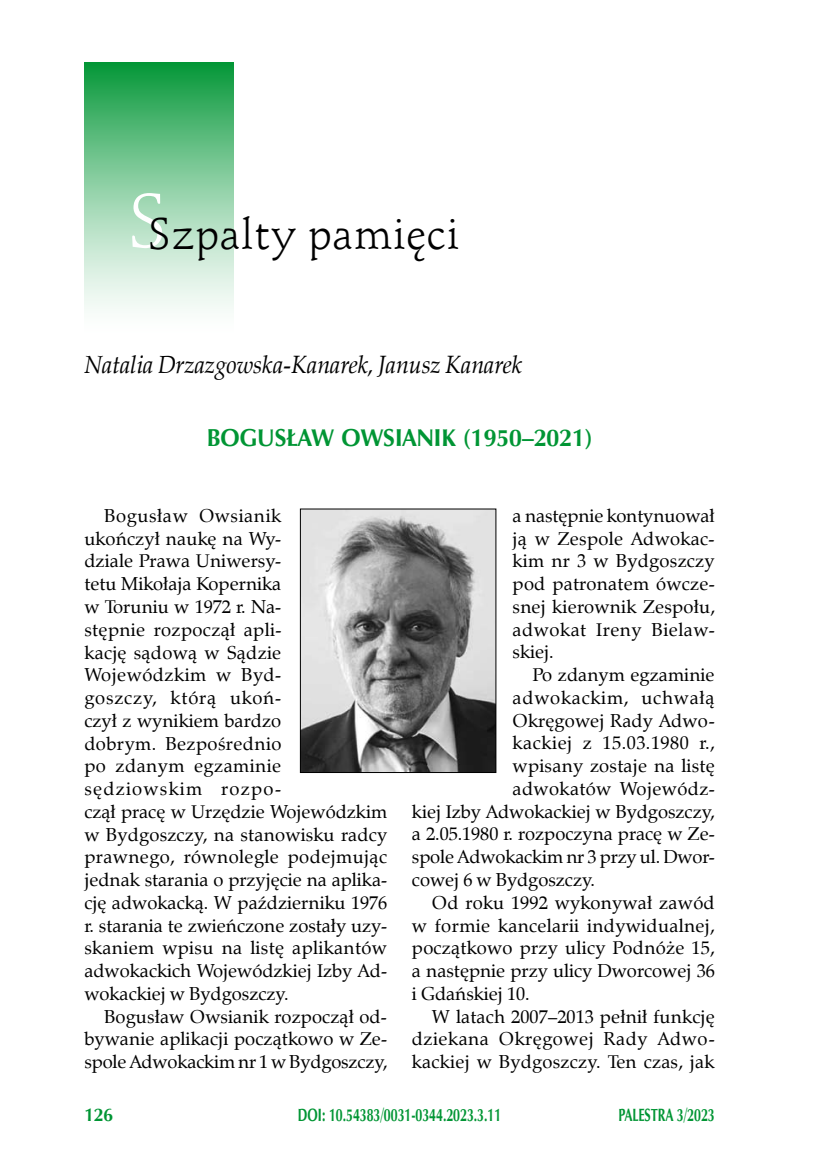
<style>
.page{position:relative;width:819px;height:1166px;background:#fff}
.page>*{position:absolute;margin:0;border:0;box-sizing:border-box;transform-origin:0 0}
.t1{font:43.75px "Schneidler EUX";letter-spacing:.02em;color:#000}
.t2{font:italic 24.5px "Zapf Calligr EUX";color:#000;scale:.95 1}
.t3{font:700 24.5px "Zapf Humnst EUX";color:#009534;scale:.95 1}
.t4{font:18.38px/22.8px "Zapf Calligr EUX";letter-spacing:.01em;color:#000;text-align:justify}
.t5{font:18.38px "Zapf Calligr EUX";letter-spacing:.03em;color:#000}
.t6{font:18.38px "Zapf Calligr EUX";letter-spacing:.04em;color:#000}
.t7{font:700 18.38px "Zapf Humnst EUX";color:#009534;scale:.95 1}
.t8{font:700 17.85px "Zapf Humnst EUX";color:#009534;scale:.7 1}
.s1{font-size:75.25px;color:#fff}
</style>
<div class="page">
<div style="left:84px;top:62px;width:149px;height:273px;background:linear-gradient(to bottom,#119c42,#fff)"></div>
<img style="left:302px;top:510px;width:192px;height:261px">
<div style="left:300px;top:508px;width:196px;height:265px;border:1px solid #000"></div>
<h1 class="t1" style="left:127px;top:207px;width:333px"><span class="s1">S</span>Szpalty pamięci</h1>
<h2 class="t2" style="left:84px;top:349px;width:462px">Natalia Drzazgowska-Kanarek, Janusz Kanarek</h2>
<h2 class="t3" style="left:207px;top:423px;width:407px">BOGUSŁAW OWSIANIK (1950–2021)</h2>
<p class="t4" style="left:84px;top:504px;width:304px;text-align:left;text-indent:20px">Bogusław Owsianik<br>ukończył naukę na Wy-<br>dziale Prawa Uniwersy-<br>tetu Mikołaja Kopernika<br>w Toruniu w 1972 r. Na-<br>stępnie rozpoczął apli-<br>kację sądową w Sądzie<br>Wojewódzkim w Byd-<br>goszczy, którą ukoń-<br>czył z wynikiem bardzo<br>dobrym. Bezpośrednio<br>po zdanym egzaminie sędziowskim rozpo-<br>czął pracę w Urzędzie Wojewódzkim w Bydgoszczy, na stanowisku radcy prawnego, równolegle podejmując jednak starania o przyjęcie na aplika&shy;cję adwokacką. W październiku 1976 r. starania te zwieńczone zostały uzy&shy;skaniem wpisu na listę aplikantów adwokackich Wojewódzkiej Izby Ad&shy;wokackiej w Bydgoszczy.</p>
<p class="t4" style="left:84px;top:1005px;width:304px;text-indent:20px">Bogusław Owsianik rozpoczął od&shy;bywanie aplikacji początkowo w Ze&shy;spole Adwokackim nr 1 w Bydgoszczy,</p>
<p class="t4" style="left:512px;top:504px;width:204px">a następnie kontynuował ją w Zespole Adwokac&shy;kim nr 3 w Bydgoszczy pod patronatem ówcze&shy;snej kierownik Zespołu, adwokat Ireny Bielaw&shy;skiej.</p>
<p class="t4" style="left:532px;top:663px;width:184px">Po zdanym egzaminie</p>
<p class="t6" style="left:512px;top:686px;width:203px">adwokackim, uchwałą</p>
<p class="t4" style="left:512px;top:709px;width:203px">Okręgowej Rady Adwo-</p>
<p class="t5" style="left:512px;top:732px;width:203px">kackiej z 15.03.1980 r.,</p>
<p class="t4" style="left:512px;top:754px;width:204px">wpisany zostaje na listę</p>
<p class="t4" style="left:512px;top:777px;width:204px">adwokatów Wojewódz-</p>
<p class="t4" style="left:412px;top:800px;width:304px">kiej Izby Adwokackiej w Bydgoszczy,</p>
<p class="t4" style="left:412px;top:823px;width:304px">a 2.05.1980 r. rozpoczyna pracę w Ze-</p>
<p class="t4" style="left:412px;top:845px;width:304px">spole Adwokackim nr 3 przy ul. Dwor-</p>
<p class="t4" style="left:412px;top:868px;width:184px">cowej 6 w Bydgoszczy.</p>
<p class="t4" style="left:432px;top:891px;width:284px">Od roku 1992 wykonywał zawód</p>
<p class="t4" style="left:412px;top:914px;width:304px">w formie kancelarii indywidualnej,</p>
<p class="t4" style="left:412px;top:936px;width:304px">początkowo przy ulicy Podnóże 15,</p>
<p class="t4" style="left:412px;top:959px;width:304px">a następnie przy ulicy Dworcowej 36</p>
<p class="t4" style="left:412px;top:982px;width:119px">i Gdańskiej 10.</p>
<p class="t4" style="left:432px;top:1005px;width:284px">W latach 2007–2013 pełnił funkcję</p>
<p class="t4" style="left:412px;top:1027px;width:304px">dziekana Okręgowej Rady Adwo-</p>
<p class="t4" style="left:412px;top:1050px;width:304px">kackiej w Bydgoszczy. Ten czas, jak</p>
<p class="t7" style="left:84px;top:1103px;width:32px">126</p>
<p class="t8" style="left:298px;top:1103px;width:292px">DOI: 10.54383/0031-0344.2023.3.11</p>
<p class="t8" style="left:618px;top:1103px;width:139px">PALESTRA 3/2023</p>
</div>
